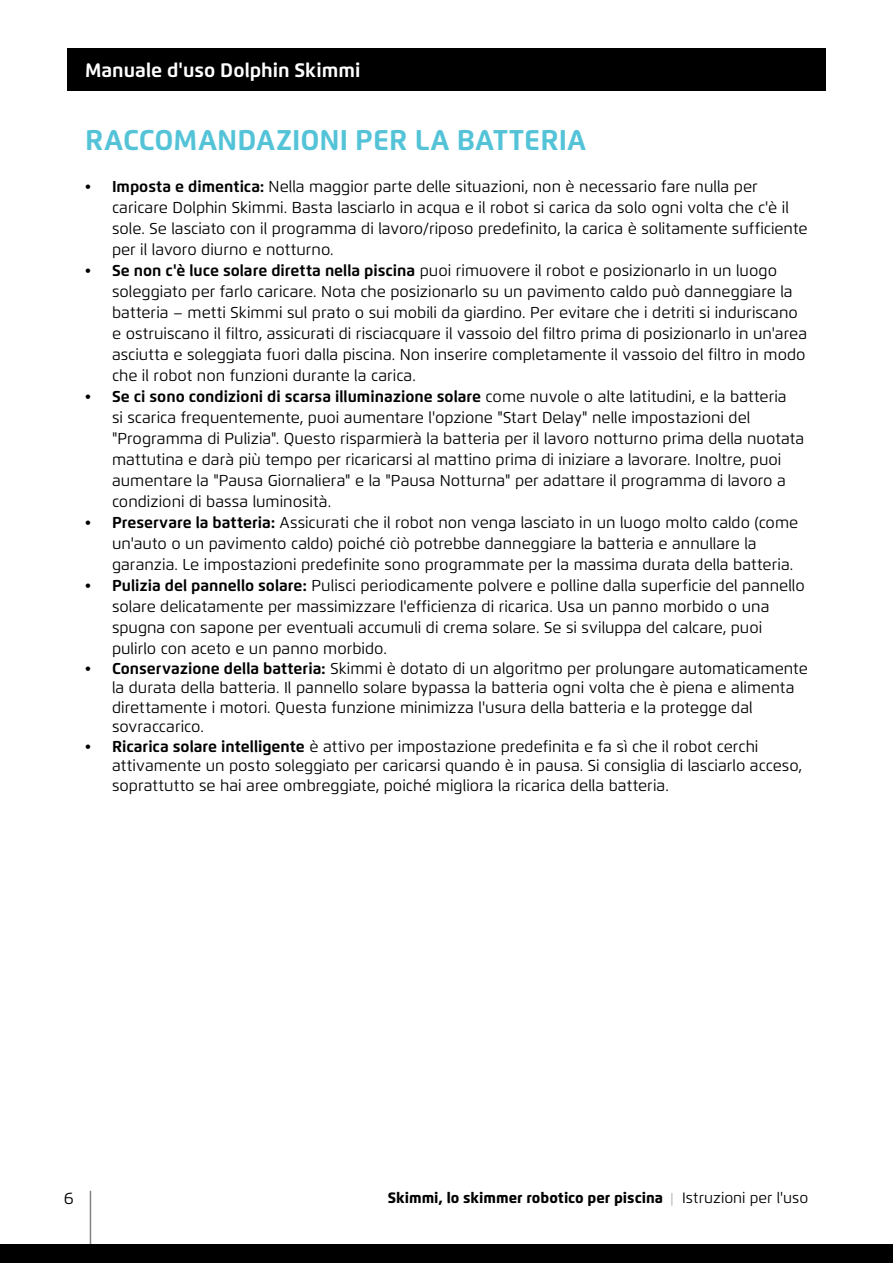
<style>
.page{position:relative;width:893px;height:1263px;background:#fff}
.page>*{position:absolute;margin:0;border:0;box-sizing:border-box;transform-origin:0 0}
.t1{font:700 28.5px "Flexo";color:#54c3d8}
.t2{font:700 19.5px "Flexo";color:#fff}
.t3{font:16.5px "Flexo";color:#000}
.t4{font:15.75px/21px "Flexo";color:#000}
.t5{font:800 15px "Flexo";color:#000}
.s1{font-weight:700}
.s2{font-weight:300;font-size:13.5px;color:#939598}
.s3{font-weight:400}
</style>
<div class="page">
<hr style="left:90px;top:1191px;width:1px;height:72px;background:#808285">
<div style="left:0;top:1244px;width:893px;height:19px;background:#000"></div>
<div style="left:67px;top:48px;width:759px;height:43px;background:#000"></div>
<p class="t2" style="left:85px;top:59px;width:277px">Manuale d'uso Dolphin Skimmi</p>
<h1 class="t1" style="left:85px;top:123px;width:503px">RACCOMANDAZIONI PER LA BATTERIA</h1>
<p class="t4" style="left:112px;top:176px;width:697px;text-indent:-27px"><span class="s1">• Imposta e dimentica:</span> Nella maggior parte delle situazioni, non è necessario fare nulla per caricare Dolphin Skimmi. Basta lasciarlo in acqua e il robot si carica da solo ogni volta che c'è il sole. Se lasciato con il programma di lavoro/riposo predefinito, la carica è solitamente sufficiente per il lavoro diurno e notturno.</p>
<p class="t4" style="left:112px;top:260px;width:697px;text-indent:-27px"><span class="s1">• Se non c'è luce solare diretta nella piscina</span> puoi rimuovere il robot e posizionarlo in un luogo soleggiato per farlo caricare. Nota che posizionarlo su un pavimento caldo può danneggiare la batteria – metti Skimmi sul prato o sui mobili da giardino. Per evitare che i detriti si induriscano e ostruiscano il filtro, assicurati di risciacquare il vassoio del filtro prima di posizionarlo in un'area asciutta e soleggiata fuori dalla piscina. Non inserire completamente il vassoio del filtro in modo che il robot non funzioni durante la carica.</p>
<p class="t4" style="left:112px;top:386px;width:694px;text-indent:-27px"><span class="s1">• Se ci sono condizioni di scarsa illuminazione solare</span> come nuvole o alte latitudini, e la batteria<br>si scarica frequentemente, puoi aumentare l'opzione "Start Delay" nelle impostazioni del "Programma di Pulizia". Questo risparmierà la batteria per il lavoro notturno prima della nuotata mattutina e darà più tempo per ricaricarsi al mattino prima di iniziare a lavorare. Inoltre, puoi aumentare la "Pausa Giornaliera" e la "Pausa Notturna" per adattare il programma di lavoro a condizioni di bassa luminosità.</p>
<p class="t4" style="left:112px;top:512px;width:688px;text-indent:-27px"><span class="s1">• Preservare la batteria:</span> Assicurati che il robot non venga lasciato in un luogo molto caldo (come un'auto o un pavimento caldo) poiché ciò potrebbe danneggiare la batteria e annullare la garanzia. Le impostazioni predefinite sono programmate per la massima durata della batteria.</p>
<p class="t4" style="left:112px;top:575px;width:694px;text-indent:-27px"><span class="s1">• Pulizia del pannello solare:</span> Pulisci periodicamente polvere e polline dalla superficie del pannello solare delicatamente per massimizzare l'efficienza di ricarica. Usa un panno morbido o una spugna con sapone per eventuali accumuli di crema solare. Se si sviluppa del calcare, puoi pulirlo con aceto e un panno morbido.</p>
<p class="t4" style="left:112px;top:658px;width:697px;line-height:19.5px;text-indent:-27px"><span class="s1">• Conservazione della batteria:</span> Skimmi è dotato di un algoritmo per prolungare automaticamente la durata della batteria. Il pannello solare bypassa la batteria ogni volta che è piena e alimenta direttamente i motori. Questa funzione minimizza l'usura della batteria e la protegge dal sovraccarico.</p>
<p class="t4" style="left:112px;top:736px;width:692px;line-height:19.5px;text-indent:-27px"><span class="s1">• Ricarica solare intelligente</span> è attivo per impostazione predefinita e fa sì che il robot cerchi attivamente un posto soleggiato per caricarsi quando è in pausa. Si consiglia di lasciarlo acceso, soprattutto se hai aree ombreggiate, poiché migliora la ricarica della batteria.</p>
<p class="t3" style="left:64px;top:1188px;width:11px">6</p>
<p class="t5" style="left:388px;top:1188px;width:422px">Skimmi, lo skimmer robotico per piscina <span class="s2">|</span> <span class="s3">Istruzioni per l'uso</span></p>
</div>
